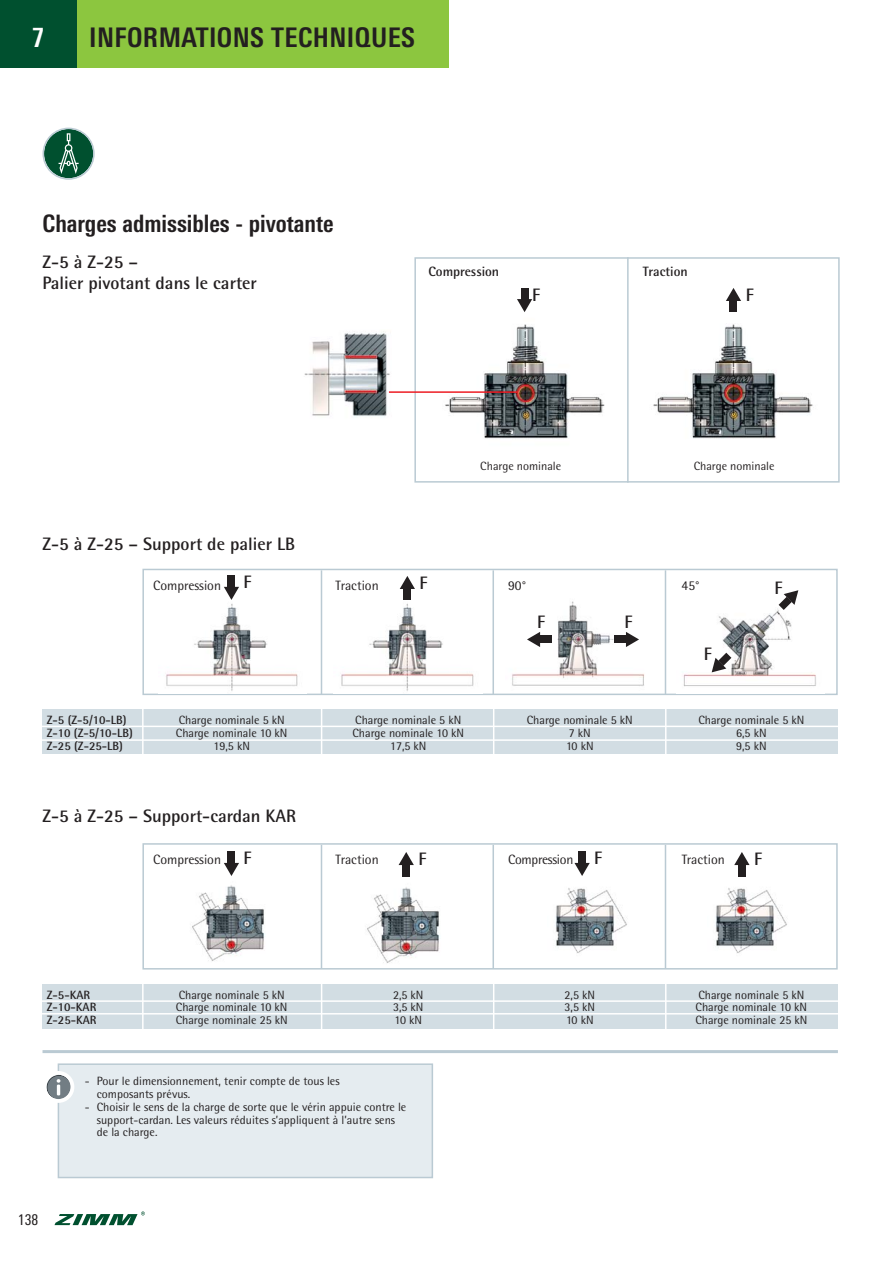
<style>
.page{position:relative;width:893px;height:1263px;background:#fff}
.page>*{position:absolute;margin:0;border:0;box-sizing:border-box;transform-origin:0 0}
.t1{font:700 condensed 27px "Linotype Univers";letter-spacing:.015em;color:#231f20}
.t2{font:700 condensed 27px "Linotype Univers";color:#fff}
.t3{font:700 condensed 24px "Linotype Univers";color:#231f20}
.t4{font:700 18px/21.6px "Rotis Semi Sans";color:#231f20}
.t5{font:condensed 15px "Linotype Univers";color:#231f20}
.t6{font:13.5px "Rotis Semi Sans";color:#231f20}
.t7{font:700 13.5px "Rotis Semi Sans";color:#231f20}
.t8{font:13.5px "Rotis Semi Sans";letter-spacing:-.02em;color:#231f20}
.t9{font:12px/12.8px "Rotis Semi Sans";color:#231f20}
.t10{font:700 12px/12.8px "Rotis Semi Sans";color:#231f20}
</style>
<div class="page">
<svg style="left:142px;top:257px;width:698px;height:438px"></svg>
<div style="left:0;top:0;width:448px;height:68px;background:#8cc63f"></div>
<div style="left:0;top:0;width:77px;height:68px;background:#00502f"></div>
<svg style="left:54px;top:1211px;width:91px;height:14px"></svg>
<div style="left:43px;top:710px;width:795px;height:44px;background:#d2dde3"></div>
<hr style="left:142px;top:705px;width:2px;height:51px;background:#fff">
<hr style="left:321px;top:705px;width:1px;height:51px;background:#fff">
<hr style="left:493px;top:705px;width:1px;height:51px;background:#fff">
<hr style="left:665px;top:705px;width:1px;height:51px;background:#fff">
<img style="left:158px;top:594px;width:148px;height:100px">
<img style="left:334px;top:594px;width:148px;height:100px">
<img style="left:505px;top:592px;width:146px;height:99px">
<img style="left:677px;top:600px;width:147px;height:94px">
<hr style="left:321px;top:570px;width:1px;height:124px;background:#bacad3">
<hr style="left:492px;top:570px;width:2px;height:124px;background:#bacad3">
<hr style="left:665px;top:570px;width:1px;height:124px;background:#bacad3">
<div style="left:43px;top:984px;width:795px;height:44px;background:#d2dde3"></div>
<hr style="left:142px;top:980px;width:2px;height:50px;background:#fff">
<hr style="left:321px;top:980px;width:1px;height:50px;background:#fff">
<hr style="left:493px;top:980px;width:1px;height:50px;background:#fff">
<hr style="left:665px;top:980px;width:1px;height:50px;background:#fff">
<img style="left:192px;top:885px;width:73px;height:76px">
<img style="left:367px;top:887px;width:73px;height:76px">
<img style="left:555px;top:888px;width:72px;height:65px">
<img style="left:715px;top:888px;width:72px;height:65px">
<hr style="left:321px;top:845px;width:1px;height:123px;background:#bacad3">
<hr style="left:492px;top:845px;width:2px;height:124px;background:#bacad3">
<hr style="left:665px;top:845px;width:1px;height:123px;background:#bacad3">
<div style="left:142px;top:843px;width:696px;height:126px;border:2px solid #bacad3"></div>
<div style="left:640px;top:270px;width:195px;height:190px;background:#fff"></div>
<img style="left:653px;top:309px;width:160px;height:130px">
<img style="left:421px;top:309px;width:194px;height:146px">
<div style="left:521px;top:288px;width:7px;height:11px;background:#231f20"></div>
<svg style="left:517px;top:299px;width:15px;height:13px"></svg>
<div style="left:730px;top:301px;width:7px;height:11px;background:#231f20"></div>
<svg style="left:726px;top:288px;width:15px;height:13px"></svg>
<img style="left:300px;top:329px;width:94px;height:99px">
<hr style="left:389px;top:391px;width:129px;height:2px;background:#ed1c24">
<div style="left:228px;top:852px;width:7px;height:11px;background:#231f20"></div>
<svg style="left:224px;top:863px;width:15px;height:13px"></svg>
<div style="left:403px;top:865px;width:7px;height:11px;background:#231f20"></div>
<svg style="left:399px;top:852px;width:15px;height:13px"></svg>
<div style="left:578px;top:852px;width:8px;height:11px;background:#231f20"></div>
<svg style="left:574px;top:863px;width:16px;height:13px"></svg>
<div style="left:738px;top:865px;width:7px;height:11px;background:#231f20"></div>
<svg style="left:734px;top:852px;width:15px;height:13px"></svg>
<div style="left:615px;top:636px;width:11px;height:7px;background:#231f20"></div>
<svg style="left:626px;top:632px;width:13px;height:15px"></svg>
<div style="left:540px;top:636px;width:11px;height:7px;background:#231f20"></div>
<svg style="left:527px;top:632px;width:13px;height:15px"></svg>
<svg style="left:712px;top:653px;width:19px;height:19px"></svg>
<svg style="left:779px;top:590px;width:19px;height:20px"></svg>
<div style="left:404px;top:589px;width:7px;height:11px;background:#231f20"></div>
<svg style="left:400px;top:576px;width:15px;height:13px"></svg>
<div style="left:228px;top:576px;width:7px;height:11px;background:#231f20"></div>
<svg style="left:224px;top:587px;width:15px;height:13px"></svg>
<hr style="left:627px;top:257px;width:2px;height:226px;background:#bacad3">
<hr style="left:37px;top:726px;width:808px;height:1px;background:#fff">
<hr style="left:37px;top:739px;width:808px;height:2px;background:#fff">
<div style="left:59px;top:1065px;width:373px;height:112px;background:#e5ecf0"></div>
<div style="left:58px;top:1063px;width:375px;height:115px;border:2px solid #bacad3"></div>
<svg style="left:46px;top:1071px;width:28px;height:32px"></svg>
<hr style="left:43px;top:1050px;width:795px;height:3px;background:#bacad3">
<hr style="left:38px;top:1000px;width:807px;height:2px;background:#fff">
<hr style="left:38px;top:1013px;width:807px;height:1px;background:#fff">
<svg style="left:43px;top:128px;width:52px;height:52px"></svg>
<h1 class="t2" style="left:32px;top:28px;width:14px">7</h1>
<h1 class="t1" style="left:89px;top:28px;width:327px">INFORMATIONS TECHNIQUES</h1>
<h2 class="t3" style="left:43px;top:215px;width:293px">Charges admissibles - pivotante</h2>
<h3 class="t4" style="left:43px;top:252px;width:216px">Z-5 à Z-25 –<br>Palier pivotant dans le carter</h3>
<p class="t7" style="left:428px;top:267px;width:72px">Compression</p>
<p class="t7" style="left:643px;top:267px;width:46px">Traction</p>
<h3 class="t4" style="left:532px;top:285px;width:10px">F</h3>
<h3 class="t4" style="left:746px;top:285px;width:10px">F</h3>
<p class="t9" style="left:480px;top:461px;width:82px">Charge nominale</p>
<p class="t9" style="left:694px;top:461px;width:82px">Charge nominale</p>
<h3 class="t4" style="left:43px;top:535px;width:254px">Z-5 à Z-25 – Support de palier LB</h3>
<p class="t6" style="left:153px;top:580px;width:69px">Compression</p>
<p class="t6" style="left:336px;top:580px;width:45px">Traction</p>
<p class="t6" style="left:508px;top:580px;width:20px">90°</p>
<p class="t6" style="left:682px;top:580px;width:20px">45°</p>
<h3 class="t4" style="left:244px;top:573px;width:10px">F</h3>
<h3 class="t4" style="left:420px;top:573px;width:10px">F</h3>
<h3 class="t4" style="left:537px;top:613px;width:10px">F</h3>
<h3 class="t4" style="left:624px;top:613px;width:10px">F</h3>
<h3 class="t4" style="left:704px;top:645px;width:10px">F</h3>
<h3 class="t4" style="left:774px;top:578px;width:10px">F</h3>
<p class="t10" style="left:47px;top:715px;width:88px">Z-5 (Z-5/10-LB)<br>Z-10 (Z-5/10-LB)<br>Z-25 (Z-25-LB)</p>
<p class="t9" style="left:176px;top:715px;width:113px;text-align:center">Charge nominale 5 kN<br>Charge nominale 10 kN<br>19,5 kN</p>
<p class="t9" style="left:352px;top:715px;width:113px;text-align:center">Charge nominale 5 kN<br>Charge nominale 10 kN<br>17,5 kN</p>
<p class="t9" style="left:527px;top:715px;width:107px;text-align:center">Charge nominale 5 kN<br>7 kN<br>10 kN</p>
<p class="t9" style="left:698px;top:715px;width:107px;text-align:center">Charge nominale 5 kN<br>6,5 kN<br>9,5 kN</p>
<h3 class="t4" style="left:43px;top:807px;width:255px">Z-5 à Z-25 – Support-cardan KAR</h3>
<p class="t6" style="left:153px;top:855px;width:69px">Compression</p>
<p class="t6" style="left:336px;top:855px;width:45px">Traction</p>
<p class="t8" style="left:508px;top:855px;width:67px">Compression</p>
<p class="t6" style="left:682px;top:855px;width:45px">Traction</p>
<h3 class="t4" style="left:244px;top:849px;width:10px">F</h3>
<h3 class="t4" style="left:418px;top:849px;width:10px">F</h3>
<h3 class="t4" style="left:594px;top:849px;width:10px">F</h3>
<h3 class="t4" style="left:754px;top:849px;width:10px">F</h3>
<p class="t10" style="left:47px;top:989px;width:51px">Z-5-KAR<br>Z-10-KAR<br>Z-25-KAR</p>
<p class="t9" style="left:176px;top:989px;width:114px">Charge nominale 5 kN<br>Charge nominale 10 kN<br>Charge nominale 25 kN</p>
<p class="t9" style="left:695px;top:989px;width:114px">Charge nominale 5 kN<br>Charge nominale 10 kN<br>Charge nominale 25 kN</p>
<p class="t9" style="left:393px;top:989px;width:32px;text-align:justify">2,5 kN 3,5 kN 10 kN</p>
<p class="t9" style="left:565px;top:989px;width:32px;text-align:justify">2,5 kN 3,5 kN 10 kN</p>
<p class="t5" style="left:18px;top:1214px;width:22px">138</p>
<p class="t9" style="left:97px;top:1076px;width:244px;text-indent:-12px">- Pour le dimensionnement, tenir compte de tous les composants prévus.</p>
<p class="t9" style="left:97px;top:1102px;width:311px;text-indent:-12px">- Choisir le sens de la charge de sorte que le vérin appuie contre le support-cardan. Les valeurs réduites s’appliquent à l’autre sens de la charge.</p>
</div>
